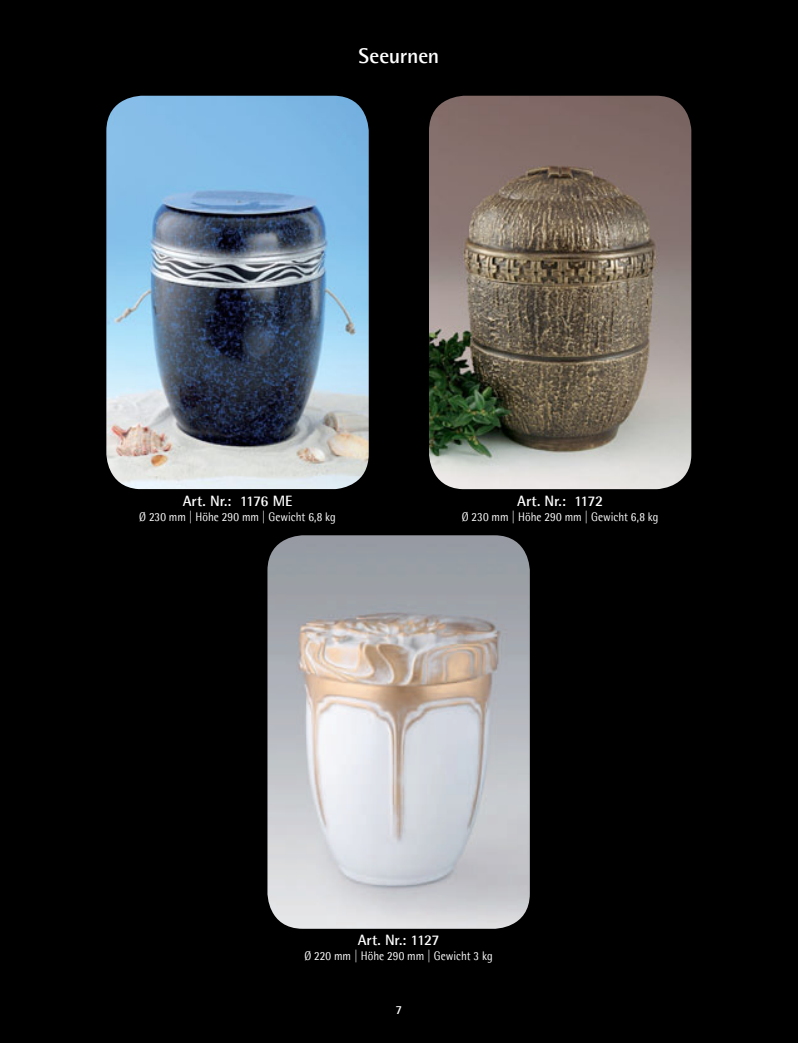
<style>
.page{position:relative;width:798px;height:1043px;background:#fff}
.page>*{position:absolute;margin:0;border:0;box-sizing:border-box;transform-origin:0 0}
.t1{font:700 21.25px "Agfa Rotis Semisans";letter-spacing:-.01em;color:#fff}
.t2{font:700 15px "Agfa Rotis Semisans";letter-spacing:-.01em;color:#fff}
.t3{font:12.5px "Agfa Rotis Semisans";color:#fff;scale:.9 1}
.t4{font:700 12.5px "Agfa Rotis Semisans";color:#fff}
</style>
<div class="page">
<div style="left:0;top:0;width:797px;height:1043px;background:#000"></div>
<img style="left:267px;top:535px;width:263px;height:393px">
<img style="left:106px;top:96px;width:263px;height:393px">
<img style="left:429px;top:96px;width:262px;height:393px">
<h1 class="t1" style="left:358px;top:43px;width:82px">Seeurnen</h1>
<p class="t2" style="left:183px;top:491px;width:111px">Art. Nr.: 1176 ME</p>
<p class="t3" style="left:139px;top:509px;width:220px">Ø 230 mm | Höhe 290 mm | Gewicht 6,8 kg</p>
<p class="t2" style="left:517px;top:491px;width:88px">Art. Nr.: 1172</p>
<p class="t3" style="left:462px;top:509px;width:220px">Ø 230 mm | Höhe 290 mm | Gewicht 6,8 kg</p>
<p class="t2" style="left:357px;top:931px;width:83px">Art. Nr.: 1127</p>
<p class="t3" style="left:304px;top:948px;width:211px">Ø 220 mm | Höhe 290 mm | Gewicht 3 kg</p>
<p class="t4" style="left:395px;top:1002px;width:8px">7</p>
</div>
